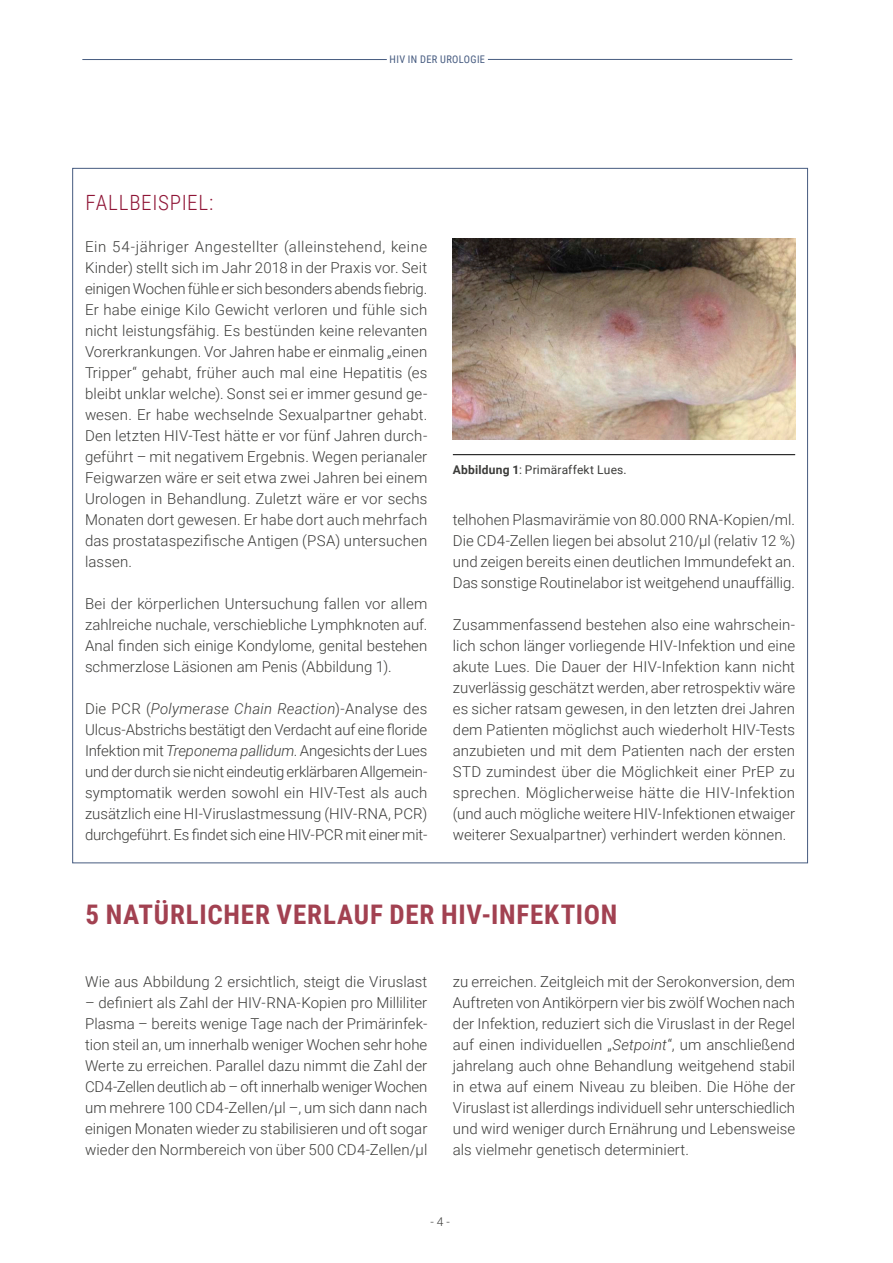
<style>
.page{position:relative;width:893px;height:1263px;background:#fff}
.page>*{position:absolute;margin:0;border:0;box-sizing:border-box;transform-origin:0 0}
.t1{font:700 27px "Roboto Condensed";letter-spacing:.03em;color:#a24151}
.t2{font:300 21px "Roboto Condensed";letter-spacing:.03em;color:#8f1536}
.t3{font:300 15px/21px "Roboto";letter-spacing:.005em;color:#3c3c3a;text-align:justify}
.t4{font:12px "Roboto";letter-spacing:.015em;color:#3c3c3a}
.t5{font:300 12px "Roboto";color:#3c3c3a}
.t6{font:10.5px "Roboto Condensed";letter-spacing:.035em;color:#465b80}
.s1{font-style:italic}
.s2{font-weight:700}
</style>
<div class="page">
<hr style="left:82px;top:59px;width:305px;height:1px;background:#465b80">
<hr style="left:488px;top:59px;width:304px;height:1px;background:#465b80">
<hr style="left:453px;top:454px;width:342px;height:1px;background:#000">
<img style="left:453px;top:238px;width:342px;height:201px">
<p class="t6" style="left:390px;top:52px;width:97px">HIV IN DER UROLOGIE</p>
<h2 class="t2" style="left:85px;top:188px;width:129px">FALLBEISPIEL:</h2>
<p class="t3" style="left:85px;top:236px;width:344px">Ein 54-jähriger Angestellter (alleinstehend, keine Kinder) stellt sich im Jahr 2018 in der Praxis vor. Seit einigen Wochen fühle er sich besonders abends fiebrig.<br>Er habe einige Kilo Gewicht verloren und fühle sich nicht leistungsfähig. Es bestünden keine relevanten Vorerkrankungen. Vor Jahren habe er einmalig „einen Tripper“ gehabt, früher auch mal eine Hepatitis (es bleibt unklar welche). Sonst sei er immer gesund ge&shy;wesen. Er habe wechselnde Sexualpartner gehabt.<br>Den letzten HIV-Test hätte er vor fünf Jahren durch&shy;geführt – mit negativem Ergebnis. Wegen perianaler Feigwarzen wäre er seit etwa zwei Jahren bei einem Urologen in Behandlung. Zuletzt wäre er vor sechs Monaten dort gewesen. Er habe dort auch mehrfach das prostataspezifische Antigen (PSA) untersuchen lassen.</p>
<p class="t3" style="left:85px;top:593px;width:344px">Bei der körperlichen Untersuchung fallen vor allem zahlreiche nuchale, verschiebliche Lymphknoten auf.<br>Anal finden sich einige Kondylome, genital bestehen schmerzlose Läsionen am Penis (Abbildung 1).</p>
<p class="t3" style="left:85px;top:698px;width:344px">Die PCR (<span class="s1">Polymerase Chain Reaction</span>)-Analyse des Ulcus-Abstrichs bestätigt den Verdacht auf eine floride Infektion mit <span class="s1">Treponema pallidum</span>. Angesichts der Lues und der durch sie nicht eindeutig erklärbaren Allgemein&shy;symptomatik werden sowohl ein HIV-Test als auch zusätzlich eine HI-Viruslastmessung (HIV-RNA, PCR) durchgeführt. Es findet sich eine HIV-PCR mit einer mit-</p>
<p class="t4" style="left:453px;top:461px;width:175px"><span class="s2">Abbildung 1</span>: Primäraffekt Lues.</p>
<p class="t3" style="left:453px;top:509px;width:344px">telhohen Plasmavirämie von 80.000 RNA-Kopien/ml.<br>Die CD4-Zellen liegen bei absolut 210/µl (relativ 12 %) und zeigen bereits einen deutlichen Immundefekt an.<br>Das sonstige Routinelabor ist weitgehend unauffällig.</p>
<p class="t3" style="left:453px;top:614px;width:344px">Zusammenfassend bestehen also eine wahrschein&shy;lich schon länger vorliegende HIV-Infektion und eine akute Lues. Die Dauer der HIV-Infektion kann nicht zuverlässig geschätzt werden, aber retrospektiv wäre es sicher ratsam gewesen, in den letzten drei Jahren dem Patienten möglichst auch wiederholt HIV-Tests anzubieten und mit dem Patienten nach der ersten STD zumindest über die Möglichkeit einer PrEP zu sprechen. Möglicherweise hätte die HIV-Infektion (und auch mögliche weitere HIV-Infektionen etwaiger weiterer Sexualpartner) verhindert werden können.</p>
<h1 class="t1" style="left:86px;top:895px;width:533px">5 NATÜRLICHER VERLAUF DER HIV-INFEKTION</h1>
<p class="t3" style="left:85px;top:971px;width:344px">Wie aus Abbildung 2 ersichtlich, steigt die Viruslast</p>
<p class="t3" style="left:85px;top:992px;width:344px">– definiert als Zahl der HIV-RNA-Kopien pro Milliliter Plasma – bereits wenige Tage nach der Primärinfek&shy;tion steil an, um innerhalb weniger Wochen sehr hohe Werte zu erreichen. Parallel dazu nimmt die Zahl der CD4-Zellen deutlich ab – oft innerhalb weniger Wochen um mehrere 100 CD4-Zellen/µl –, um sich dann nach einigen Monaten wieder zu stabilisieren und oft sogar wieder den Normbereich von über 500 CD4-Zellen/µl</p>
<p class="t3" style="left:453px;top:971px;width:344px">zu erreichen. Zeitgleich mit der Serokonversion, dem Auftreten von Antikörpern vier bis zwölf Wochen nach der Infektion, reduziert sich die Viruslast in der Regel auf einen individuellen „<span class="s1">Setpoint</span>“, um anschließend jahrelang auch ohne Behandlung weitgehend stabil in etwa auf einem Niveau zu bleiben. Die Höhe der Viruslast ist allerdings individuell sehr unterschiedlich und wird weniger durch Ernährung und Lebensweise als vielmehr genetisch determiniert.</p>
<p class="t5" style="left:430px;top:1213px;width:21px">- 4 -</p>
</div>
